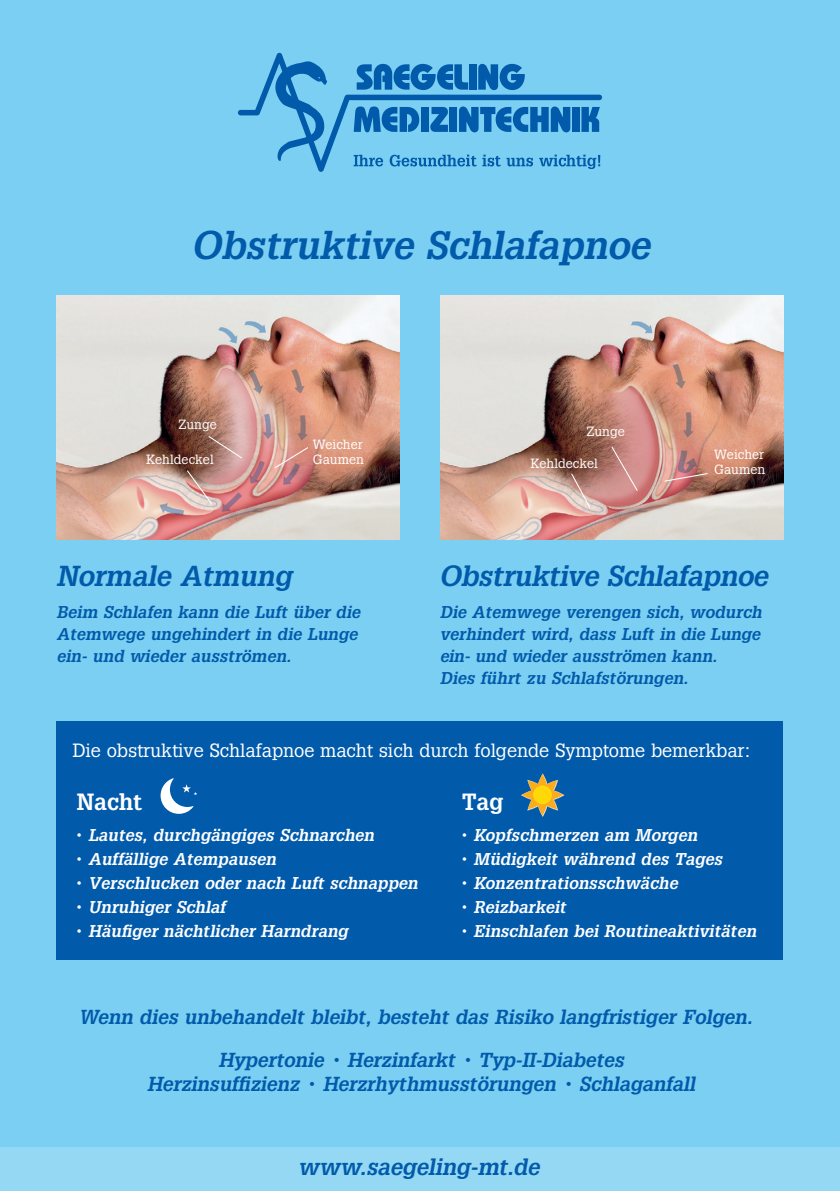
<style>
.page{position:relative;width:840px;height:1191px;background:#fff}
.page>*{position:absolute;margin:0;border:0;box-sizing:border-box;transform-origin:0 0}
.t1{font:37px "Gentleman SB Med Ita";color:#015aaa}
.t2{font:27px "Gentleman SB Med Ita";letter-spacing:-.01em;color:#015aaa}
.t3{font:500 22px "Gentleman SB";color:#fff}
.t4{font:21.8px "Gentleman SB Med Ita";color:#015aaa}
.t5{font:19px/24px "Gentleman SB Med Ita";color:#015aaa;text-align:center}
.t6{font:18px "Gentleman SB";letter-spacing:-.01em;color:#fff}
.t7{font:16px/24px "Gentleman SB Med Ita";letter-spacing:.01em;color:#fff}
.t8{font:16px/22px "Gentleman SB Med Ita";letter-spacing:.01em;color:#015aaa}
.t9{font:12.6px/15px "Gentleman SB";color:#fff}
</style>
<div class="page">
<div style="left:0;top:0;width:839px;height:1191px;background:#7bcff2"></div>
<div style="left:0;top:1147px;width:839px;height:44px;background:#94d8f4"></div>
<svg style="left:238px;top:53px;width:363px;height:119px"></svg>
<svg style="left:356px;top:64px;width:112px;height:26px"></svg>
<div style="left:469px;top:64px;width:7px;height:26px;background:#015aaa"></div>
<svg style="left:478px;top:64px;width:46px;height:26px"></svg>
<svg style="left:353px;top:106px;width:66px;height:26px"></svg>
<div style="left:421px;top:107px;width:7px;height:25px;background:#015aaa"></div>
<svg style="left:430px;top:107px;width:17px;height:25px"></svg>
<div style="left:449px;top:107px;width:8px;height:25px;background:#015aaa"></div>
<svg style="left:459px;top:106px;width:111px;height:26px"></svg>
<div style="left:572px;top:107px;width:7px;height:25px;background:#015aaa"></div>
<svg style="left:581px;top:107px;width:18px;height:25px"></svg>
<svg style="left:275px;top:61px;width:52px;height:100px"></svg>
<svg style="left:353px;top:155px;width:30px;height:11px"></svg>
<svg style="left:389px;top:155px;width:87px;height:11px"></svg>
<svg style="left:482px;top:155px;width:18px;height:11px"></svg>
<svg style="left:506px;top:158px;width:26px;height:8px"></svg>
<svg style="left:539px;top:155px;width:61px;height:14px"></svg>
<img style="left:57px;top:296px;width:342px;height:243px">
<svg style="left:186px;top:469px;width:27px;height:36px"></svg>
<svg style="left:207px;top:435px;width:36px;height:24px"></svg>
<svg style="left:273px;top:446px;width:36px;height:23px"></svg>
<div style="left:57px;top:722px;width:725px;height:238px;background:#015aaa"></div>
<img style="left:440px;top:296px;width:343px;height:243px">
<svg style="left:570px;top:473px;width:20px;height:35px"></svg>
<svg style="left:610px;top:446px;width:28px;height:46px"></svg>
<svg style="left:663px;top:472px;width:45px;height:10px"></svg>
<svg style="left:160px;top:778px;width:37px;height:36px"></svg>
<svg style="left:521px;top:773px;width:43px;height:44px"></svg>
<div style="left:533px;top:785px;width:18px;height:19px;background:#ffd80a;border-radius:50%"></div>
<h1 class="t1" style="left:193px;top:222px;width:459px">Obstruktive Schlafapnoe</h1>
<p class="t9" style="left:178px;top:417px;width:40px">Zunge</p>
<p class="t9" style="left:146px;top:452px;width:69px">Kehldeckel</p>
<p class="t9" style="left:312px;top:437px;width:53px">Weicher<br>Gaumen</p>
<h2 class="t2" style="left:58px;top:559px;width:237px">Normale Atmung</h2>
<p class="t8" style="left:57px;top:601px;width:305px">Beim Schlafen kann die Luft über die<br>Atemwege ungehindert in die Lunge ein- und wieder ausströmen.</p>
<p class="t9" style="left:586px;top:424px;width:40px">Zunge</p>
<p class="t9" style="left:530px;top:456px;width:69px">Kehldeckel</p>
<p class="t9" style="left:713px;top:447px;width:53px">Weicher<br>Gaumen</p>
<h2 class="t2" style="left:440px;top:559px;width:329px">Obstruktive Schlafapnoe</h2>
<p class="t8" style="left:440px;top:601px;width:323px">Die Atemwege verengen sich, wodurch verhindert wird, dass Luft in die Lunge ein- und wieder ausströmen kann.<br>Dies führt zu Schlafstörungen.</p>
<p class="t6" style="left:72px;top:739px;width:679px">Die obstruktive Schlafapnoe macht sich durch folgende Symptome bemerkbar:</p>
<h3 class="t3" style="left:77px;top:788px;width:67px">Nacht</h3>
<p class="t7" style="left:74px;top:823px;width:345px">· Lautes, durchgängiges Schnarchen<br>· Auffällige Atempausen<br>· Verschlucken oder nach Luft schnappen · Unruhiger Schlaf<br>· Häufiger nächtlicher Harndrang</p>
<h3 class="t3" style="left:462px;top:788px;width:43px">Tag</h3>
<p class="t7" style="left:459px;top:823px;width:298px">· Kopfschmerzen am Morgen<br>· Müdigkeit während des Tages<br>· Konzentrationsschwäche<br>· Reizbarkeit<br>· Einschlafen bei Routineaktivitäten</p>
<p class="t5" style="left:80px;top:1005px;width:674px">Wenn dies unbehandelt bleibt, besteht das Risiko langfristiger Folgen.</p>
<p class="t5" style="left:148px;top:1048px;width:549px">Hypertonie · Herzinfarkt · Typ-II-Diabetes<br>Herzinsuffizienz · Herzrhythmusstörungen · Schlaganfall</p>
<h3 class="t4" style="left:299px;top:1152px;width:242px">www.saegeling-mt.de</h3>
</div>
